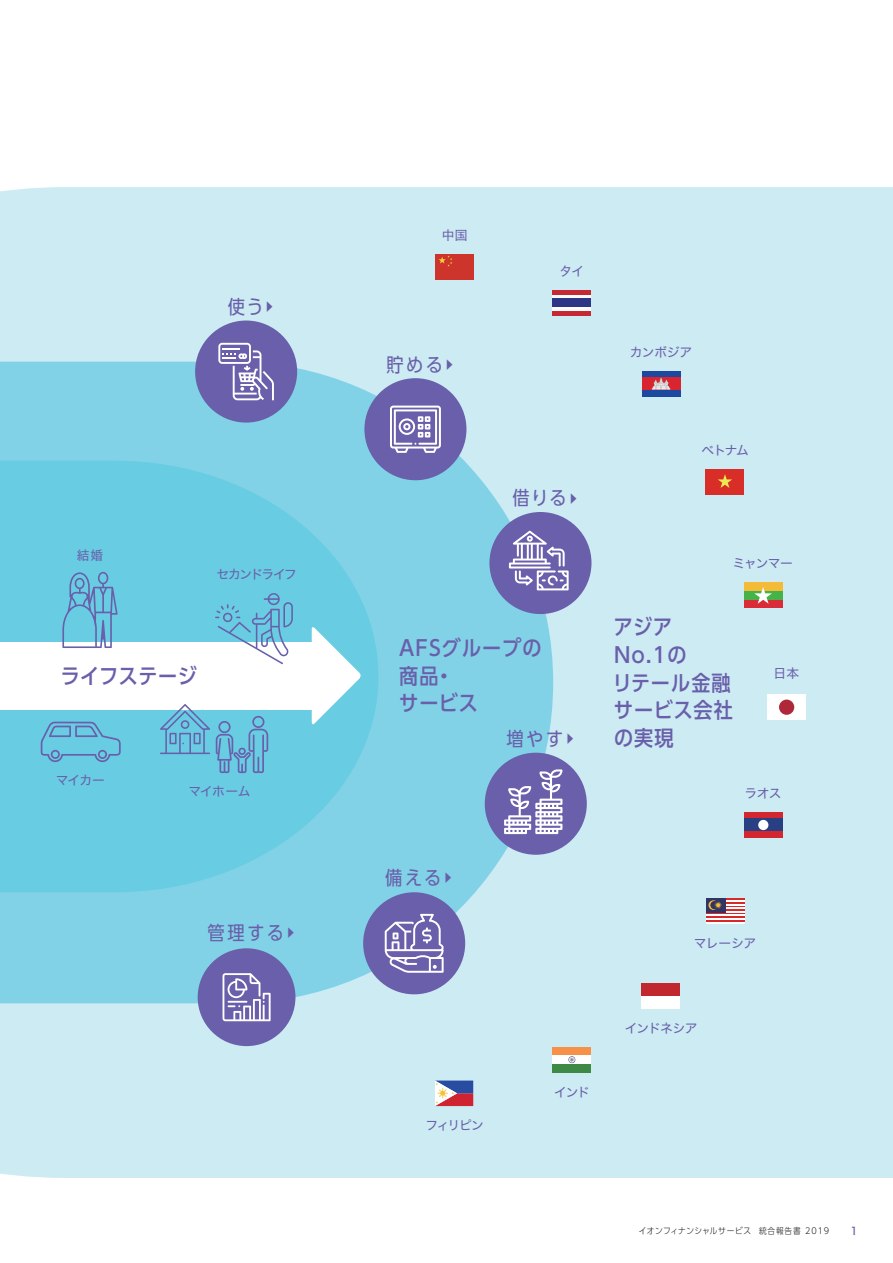
<style>
.page{position:relative;width:893px;height:1263px;background:#fff}
.page>*{position:absolute;margin:0;border:0;box-sizing:border-box;transform-origin:0 0}
.t1{font:21.3px/27.6px "UD Shin Go C Oniz Pr 6 Med 90 pv RKSJ H";letter-spacing:.04em;color:#695faa}
.t2{font:21.3px "UD Shin Go C Oniz Pr 6 Med 90 pv RKSJ H";letter-spacing:.02em;color:#695faa}
.t3{font:19.2px "UD Shin Go C Oniz Pr 6 Reg 90 pv RKSJ H";letter-spacing:.14em;color:#695faa}
.t4{font:12.75px "Hira Kaku Std W4 90 pv RKSJ H";letter-spacing:-.06em;color:#695faa}
.t5{font:12.75px "Hira Kaku Std W4 90 pv RKSJ H";letter-spacing:-.115em;color:#695faa}
.t6{font:10.65px "Hira Kaku Std W5 90 pv RKSJ H";color:#695faa}
.t7{font:8.55px "UD Shin Go C Oniz Pr 6 Lig 90 pv RKSJ H";letter-spacing:.06em;color:#231f20}
</style>
<div class="page">
<div style="left:0;top:187px;width:893px;height:991px;background:#cdebf3"></div>
<svg style="left:0;top:362px;width:553px;height:641px;background:#91d6e9"></svg>
<div style="left:195px;top:320px;width:102px;height:103px;background:#695faa;border-radius:50%"></div>
<svg style="left:218px;top:343px;width:56px;height:57px"></svg>
<div style="left:198px;top:948px;width:97px;height:98px;background:#695faa;border-radius:50%"></div>
<svg style="left:223px;top:973px;width:48px;height:48px"></svg>
<div style="left:485px;top:753px;width:102px;height:102px;background:#695faa;border-radius:50%"></div>
<svg style="left:504px;top:769px;width:58px;height:65px"></svg>
<div style="left:364px;top:378px;width:102px;height:102px;background:#695faa;border-radius:50%"></div>
<svg style="left:390px;top:406px;width:51px;height:47px"></svg>
<div style="left:363px;top:892px;width:102px;height:102px;background:#695faa;border-radius:50%"></div>
<svg style="left:385px;top:914px;width:59px;height:59px"></svg>
<div style="left:489px;top:512px;width:102px;height:102px;background:#695faa;border-radius:50%"></div>
<svg style="left:509px;top:531px;width:60px;height:59px"></svg>
<svg style="left:0;top:461px;width:378px;height:431px;background:#6dcde3"></svg>
<div style="left:0;top:642px;width:316px;height:67px;background:#fff"></div>
<svg style="left:312px;top:625px;width:50px;height:101px"></svg>
<svg style="left:41px;top:722px;width:80px;height:40px;background:#68b6d7"></svg>
<svg style="left:62px;top:572px;width:56px;height:76px;background:#70b6d7"></svg>
<svg style="left:216px;top:716px;width:52px;height:57px;background:#68afd4"></svg>
<svg style="left:160px;top:704px;width:50px;height:50px;background:#78b9d9"></svg>
<svg style="left:215px;top:592px;width:78px;height:72px"></svg>
<div style="left:436px;top:254px;width:38px;height:26px;background:#cd342b"></div>
<svg style="left:439px;top:255px;width:13px;height:12px"></svg>
<hr style="left:553px;top:307px;width:38px;height:4px;background:#fafdfa">
<div style="left:553px;top:294px;width:38px;height:5px;background:#fafdfa"></div>
<div style="left:553px;top:299px;width:38px;height:8px;background:#2e3785"></div>
<hr style="left:553px;top:290px;width:38px;height:4px;background:#c62933">
<div style="left:553px;top:311px;width:38px;height:5px;background:#c62933"></div>
<div style="left:642px;top:371px;width:38px;height:25px;background:#1d489f"></div>
<div style="left:642px;top:377px;width:38px;height:13px;background:#d92530"></div>
<svg style="left:652px;top:378px;width:18px;height:12px"></svg>
<div style="left:706px;top:469px;width:38px;height:26px;background:#d92d28"></div>
<svg style="left:718px;top:474px;width:14px;height:14px"></svg>
<div style="left:744px;top:583px;width:38px;height:8px;background:#f3bb38"></div>
<div style="left:744px;top:600px;width:38px;height:8px;background:#d92c38"></div>
<div style="left:744px;top:591px;width:38px;height:9px;background:#46b349"></div>
<svg style="left:754px;top:587px;width:18px;height:17px"></svg>
<div style="left:744px;top:831px;width:38px;height:7px;background:#d32730"></div>
<div style="left:744px;top:812px;width:38px;height:7px;background:#d32730"></div>
<div style="left:744px;top:819px;width:38px;height:12px;background:#293f84"></div>
<div style="left:758px;top:820px;width:10px;height:10px;background:#fff;border-radius:50%"></div>
<hr style="left:706px;top:920px;width:38px;height:2px;background:#d92828">
<hr style="left:706px;top:916px;width:38px;height:2px;background:#d92828">
<hr style="left:706px;top:913px;width:38px;height:1px;background:#d92828">
<hr style="left:706px;top:922px;width:38px;height:2px;background:#fff">
<hr style="left:706px;top:918px;width:38px;height:2px;background:#fff">
<hr style="left:706px;top:914px;width:38px;height:2px;background:#fff">
<div style="left:706px;top:898px;width:19px;height:15px;background:#323463"></div>
<svg style="left:708px;top:898px;width:36px;height:15px"></svg>
<div style="left:642px;top:996px;width:38px;height:13px;background:#fff"></div>
<div style="left:642px;top:983px;width:38px;height:13px;background:#c1272e"></div>
<div style="left:553px;top:1047px;width:38px;height:8px;background:#f79147"></div>
<div style="left:553px;top:1055px;width:38px;height:9px;background:#fff"></div>
<div style="left:553px;top:1064px;width:38px;height:8px;background:#3e8946"></div>
<svg style="left:569px;top:1057px;width:6px;height:6px"></svg>
<svg style="left:435px;top:1080px;width:38px;height:26px"></svg>
<div style="left:767px;top:694px;width:39px;height:26px;background:#fff"></div>
<div style="left:779px;top:699px;width:15px;height:16px;background:#af2839;border-radius:50%"></div>
<h2 class="t3" style="left:228px;top:299px;width:47px">使う<sup>▶</sup></h2>
<p class="t4" style="left:77px;top:550px;width:28px">結婚</p>
<p class="t5" style="left:217px;top:569px;width:82px">セカンドライフ</p>
<h1 class="t2" style="left:61px;top:668px;width:138px">ライフステージ</h1>
<p class="t4" style="left:56px;top:775px;width:51px">マイカー</p>
<p class="t4" style="left:189px;top:786px;width:63px">マイホーム</p>
<h2 class="t3" style="left:207px;top:925px;width:89px">管理する<sup>▶</sup></h2>
<p class="t4" style="left:442px;top:230px;width:27px">中国</p>
<h2 class="t3" style="left:386px;top:357px;width:69px">貯める<sup>▶</sup></h2>
<p class="t4" style="left:560px;top:267px;width:26px">タイ</p>
<h2 class="t3" style="left:512px;top:491px;width:67px">借りる<sup>▶</sup></h2>
<h1 class="t1" style="left:399px;top:637px;width:144px">AFSグループの商品・<br>サービス</h1>
<p class="t4" style="left:630px;top:347px;width:64px">カンボジア</p>
<p class="t4" style="left:701px;top:445px;width:49px">ベトナム</p>
<p class="t4" style="left:733px;top:559px;width:62px">ミャンマー</p>
<h1 class="t1" style="left:613px;top:616px;width:122px">アジア<br>No.1の<br>リテール金融サービス会社</h1>
<p class="t4" style="left:774px;top:668px;width:27px">日本</p>
<h2 class="t3" style="left:385px;top:871px;width:69px">備える<sup>▶</sup></h2>
<h2 class="t3" style="left:506px;top:731px;width:70px">増やす<sup>▶</sup></h2>
<h1 class="t1" style="left:614px;top:727px;width:61px">の実現</h1>
<p class="t4" style="left:744px;top:788px;width:39px">ラオス</p>
<p class="t4" style="left:694px;top:938px;width:64px">マレーシア</p>
<p class="t4" style="left:425px;top:1120px;width:60px">フィリピン</p>
<p class="t4" style="left:554px;top:1087px;width:37px">インド</p>
<p class="t4" style="left:625px;top:1023px;width:74px">インドネシア</p>
<p class="t7" style="left:639px;top:1228px;width:192px">イオンフィナンシャルサービス 統合報告書 2019</p>
<p class="t6" style="left:850px;top:1227px;width:9px">1</p>
</div>
